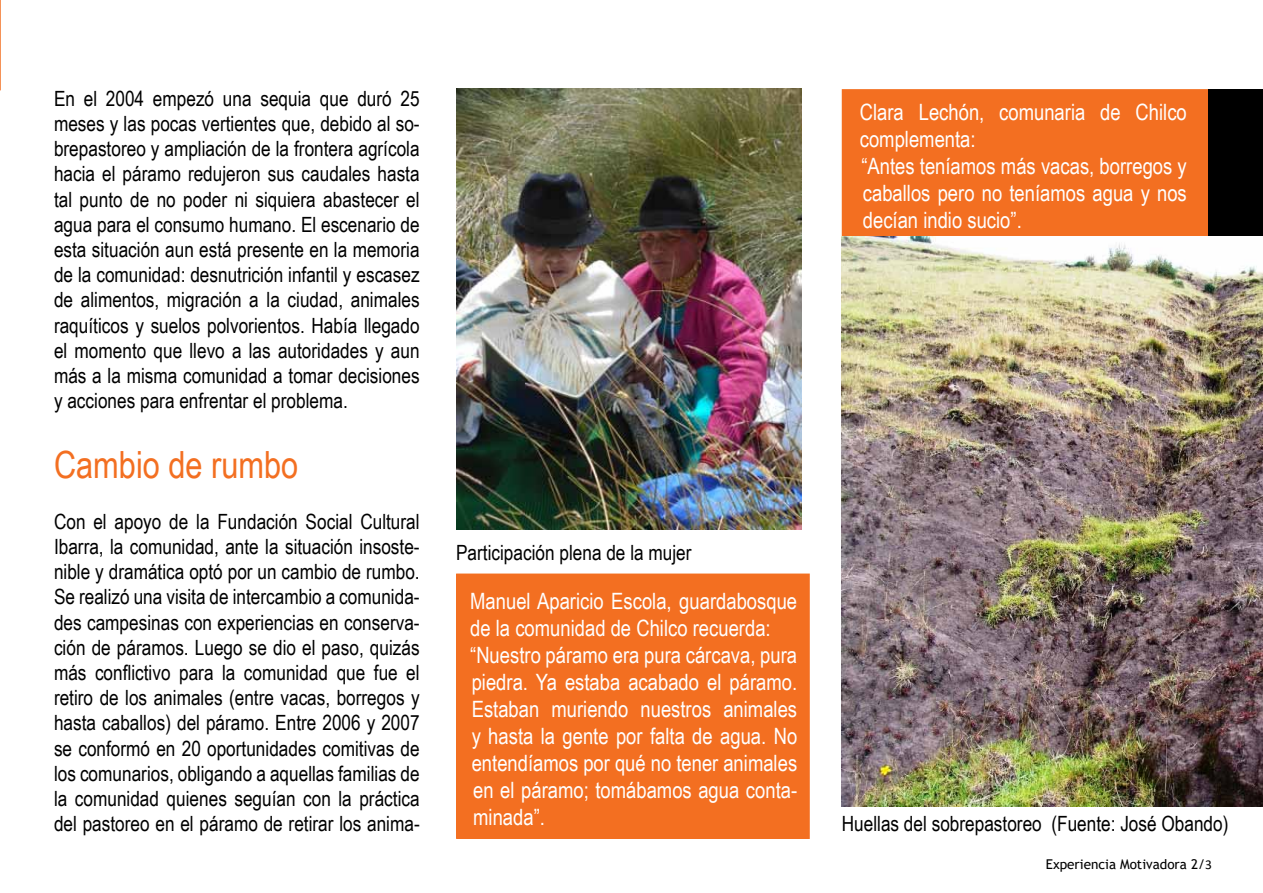
<style>
.page{position:relative;width:1263px;height:893px;background:#fff}
.page>*{position:absolute;margin:0;border:0;box-sizing:border-box;transform-origin:0 0}
.t1{font:37.5px "Arial Narrow";color:#f36f21}
.t2{font:22.5px/27px "Arial Narrow";color:#fff}
.t3{font:21px/25.2px "Arial Narrow";color:#000;text-align:justify}
.t4{font:13.5px "Trebuchet MS";color:#000}
.s1{font-family:"Calibri"}
</style>
<div class="page">
<svg style="left:0;top:0;width:1px;height:90px"></svg>
<div style="left:457px;top:574px;width:352px;height:264px;background:#f36f21"></div>
<div style="left:456px;top:573px;width:354px;height:266px;border:2px solid #f36f21"></div>
<div style="left:842px;top:90px;width:366px;height:146px;background:#f36f21"></div>
<div style="left:842px;top:89px;width:367px;height:147px;border:2px solid #f36f21"></div>
<div style="left:1209px;top:89px;width:54px;height:147px;background:#000"></div>
<img style="left:842px;top:236px;width:421px;height:570px">
<img style="left:456px;top:89px;width:346px;height:440px">
<p class="t3" style="left:54px;top:85px;width:367px">En el 2004 empezó una sequia que duró 25 meses y las pocas vertientes que, debido al so&shy;brepastoreo y ampliación de la frontera agrícola hacia el páramo redujeron sus caudales hasta tal punto de no poder ni siquiera abastecer el agua para el consumo humano. El escenario de esta situación aun está presente en la memoria de la comunidad: desnutrición infantil y escasez de alimentos, migración a la ciudad, animales raquíticos y suelos polvorientos. Había llegado el momento que llevo a las autoridades y aun más a la misma comunidad a tomar decisiones y acciones para enfrentar el problema.</p>
<h1 class="t1" style="left:54px;top:438px;width:246px">Cambio de rumbo</h1>
<p class="t3" style="left:54px;top:508px;width:367px">Con el apoyo de la Fundación Social Cultural Ibarra, la comunidad, ante la situación insoste&shy;nible y dramática optó por un cambio de rumbo.<br>Se realizó una visita de intercambio a comunida&shy;des campesinas con experiencias en conserva&shy;ción de páramos. Luego se dio el paso, quizás más conflictivo para la comunidad que fue el retiro de los animales (entre vacas, borregos y hasta caballos) del páramo. Entre 2006 y 2007 se conformó en 20 oportunidades comitivas de los comunarios, obligando a aquellas familias de la comunidad quienes seguían con la práctica del pastoreo en el páramo de retirar los anima-</p>
<p class="t3" style="left:456px;top:539px;width:237px">Participación plena de la mujer</p>
<p class="t2" style="left:470px;top:587px;width:329px">Manuel Aparicio Escola, guardabosque de la comunidad de Chilco recuerda: “Nuestro páramo era pura cárcava, pura piedra. Ya estaba acabado el páramo.<br>Estaban muriendo nuestros animales y hasta la gente por falta de agua. No entendíamos por qué no tener animales en el páramo; tomábamos agua conta&shy;minada”.</p>
<p class="t2" style="left:860px;top:97px;width:329px">Clara Lechón, comunaria de Chilco complementa:<br>“Antes teníamos más vacas, borregos y caballos pero no teníamos agua y nos decían indio sucio”.</p>
<p class="t3" style="left:842px;top:810px;width:388px">Huellas del sobrepastoreo (Fuente: José Obando)</p>
<p class="t4" style="left:1046px;top:855px;width:168px">Experiencia Motivadora 2/<span class="s1">3</span></p>
</div>
